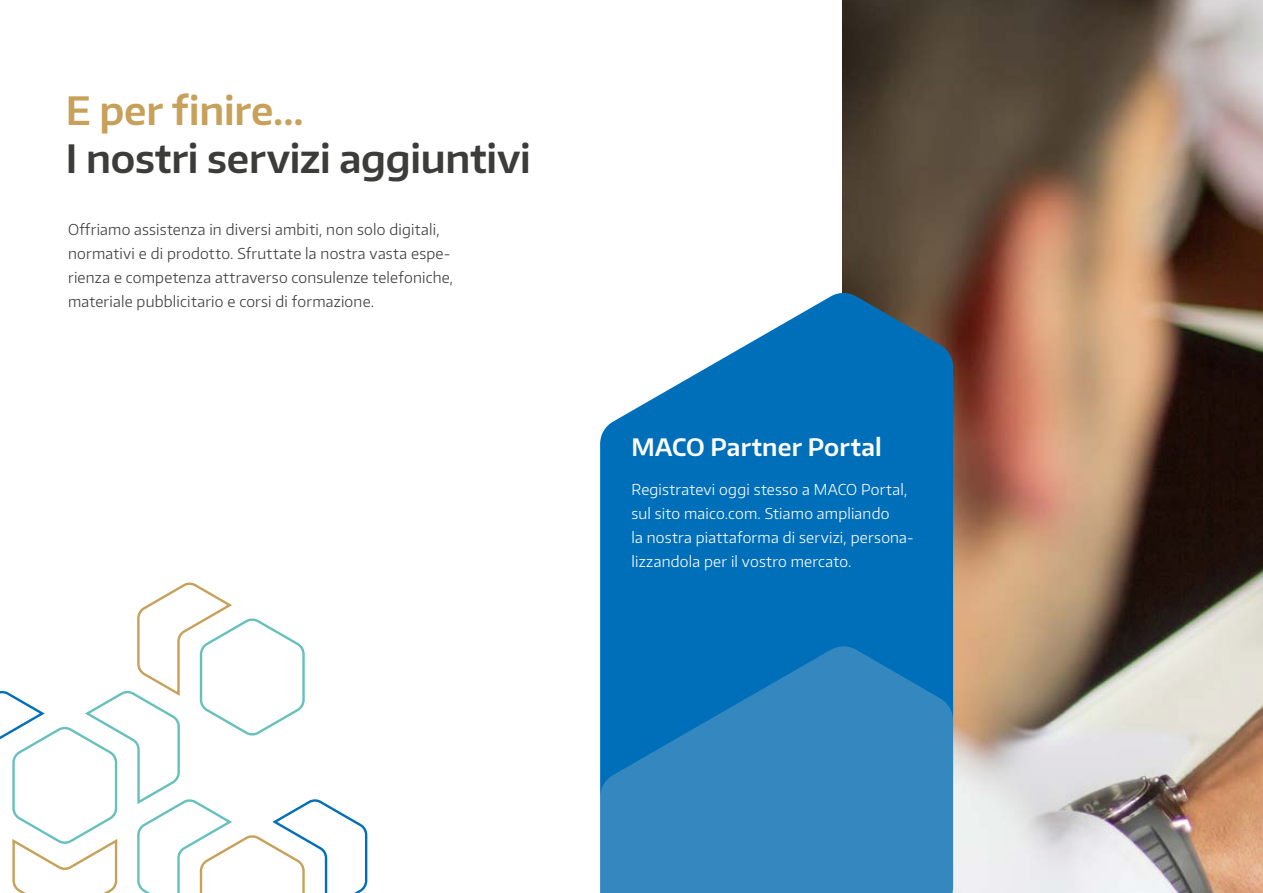
<style>
.page{position:relative;width:1263px;height:893px;background:#fff}
.page>*{position:absolute;margin:0;border:0;box-sizing:border-box;transform-origin:0 0}
.Headline_-_DARK{font:600 39px "Encode Sans Normal";letter-spacing:-.005em;color:#3c3c3b}
.Headline_-_GOLD{font:600 39px "Encode Sans Normal";letter-spacing:-.005em;color:#c7a05a}
.BOX_-_Headline_-_WHITE{font:600 24px "Encode Sans Normal";letter-spacing:.005em;color:#fff}
.Body_-_DARK{font:300 15px/24px "Encode Sans Normal";letter-spacing:.015em;color:#3c3c3b}
.BOX_-_Body_-_WHITE{font:300 15px/24px "Encode Sans Normal";letter-spacing:.015em;color:#fff}
</style>
<div class="page">
<img style="left:842px;top:0;width:421px;height:893px">
<svg style="left:0;top:582px;width:368px;height:311px"></svg>
<svg style="left:600px;top:292px;width:353px;height:353px;background:#2481be"></svg>
<svg style="left:600px;top:645px;width:353px;height:248px;background:#2981bd"></svg>
<p class="Headline_-_GOLD" style="left:66px;top:85px;width:239px">E per finire...</p>
<p class="Headline_-_DARK" style="left:66px;top:133px;width:466px">I nostri servizi aggiuntivi</p>
<p class="Body_-_DARK" style="left:68px;top:217px;width:387px">Offriamo assistenza in diversi ambiti, non solo digitali, normativi e di prodotto. Sfruttate la nostra vasta espe&shy;rienza e competenza attraverso consulenze telefoniche, materiale pubblicitario e corsi di formazione.</p>
<p class="BOX_-_Headline_-_WHITE" style="left:631px;top:431px;width:252px">MACO Partner Portal</p>
<p class="BOX_-_Body_-_WHITE" style="left:631px;top:477px;width:284px">Registratevi oggi stesso a MACO Portal, sul sito maico.com. Stiamo ampliando<br>la nostra piattaforma di servizi, persona&shy;lizzandola per il vostro mercato.</p>
</div>
